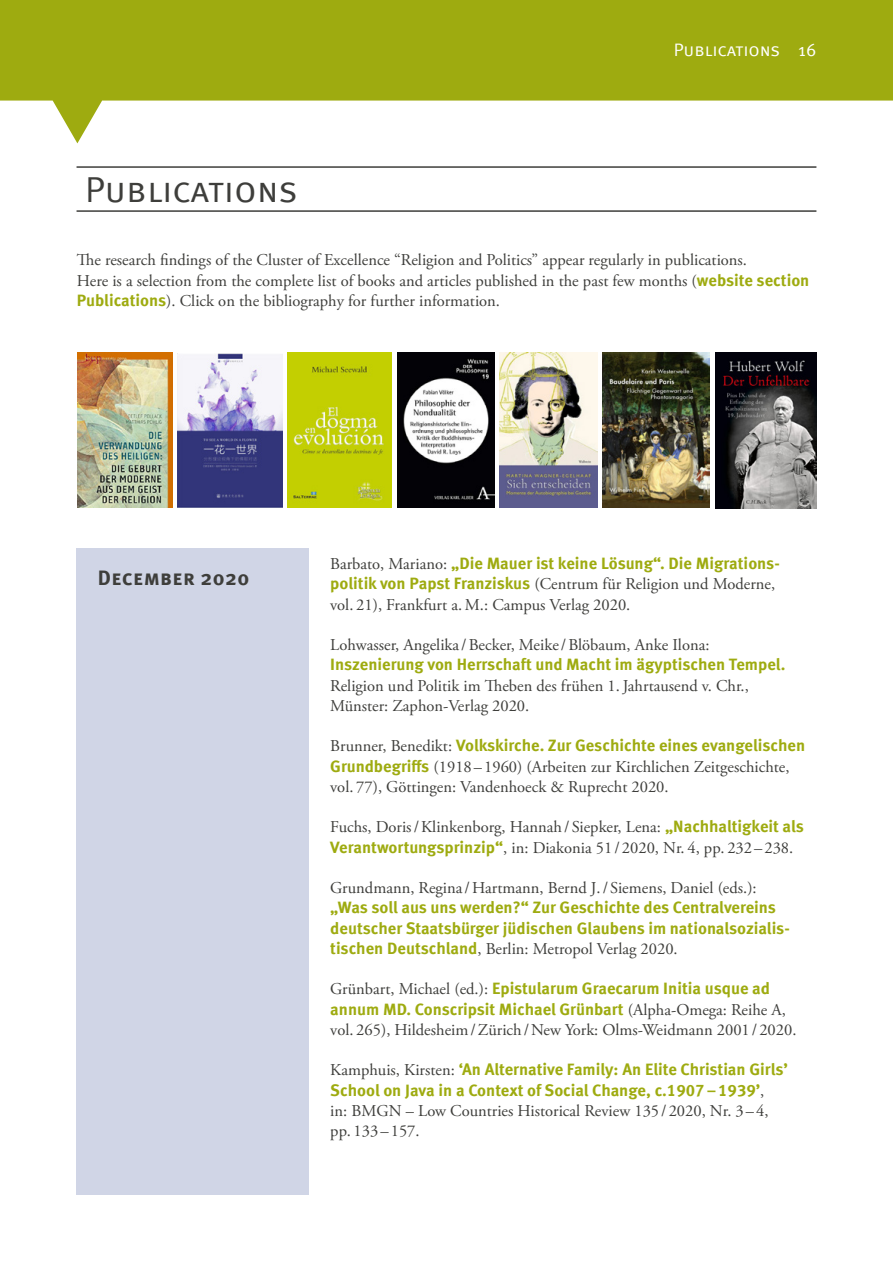
<style>
.page{position:relative;width:893px;height:1263px;background:#fff}
.page>*{position:absolute;margin:0;border:0;box-sizing:border-box;transform-origin:0 0}
.t1{font:36px "Meta Sc Offc Pro Norm";letter-spacing:-.01em;color:#3e3e3b}
.t2{font:700 21px "Meta Sc Offc Pro";letter-spacing:.02em;color:#3e3e3b}
.t3{font:18px "Meta Sc Offc Pro Norm";letter-spacing:-.005em;color:#fff}
.t4{font:16.5px/20.2px "Adobe Garamond Pro";color:#3e3e3b}
.t5{font:700 16.5px/20.2px "Meta Offc Pro";color:#9eab10}
.s1{font-family:"Meta Offc Pro";font-weight:700;color:#9eab10}
.s2{font-family:"Adobe Garamond Pro";font-weight:400;color:#3e3e3b}
</style>
<div class="page">
<svg style="left:0;top:0;width:893px;height:143px;fill:#9eab10"></svg>
<div style="left:77px;top:549px;width:232px;height:646px;background:#d0d5e6"></div>
<hr style="left:77px;top:166px;width:739px;height:2px;background:#3e3e3b">
<hr style="left:77px;top:210px;width:739px;height:2px;background:#3e3e3b">
<img style="left:288px;top:353px;width:103px;height:154px">
<img style="left:397px;top:353px;width:97px;height:154px">
<img style="left:500px;top:353px;width:97px;height:154px">
<img style="left:603px;top:353px;width:107px;height:154px">
<img style="left:715px;top:353px;width:101px;height:155px">
<img style="left:78px;top:353px;width:94px;height:154px">
<img style="left:178px;top:353px;width:104px;height:154px">
<h1 class="t1" style="left:85px;top:162px;width:214px">Publications</h1>
<p class="t3" style="left:674px;top:36px;width:144px">Publications 16</p>
<p class="t4" style="left:77px;top:251px;width:734px">The research findings of the Cluster of Excellence “Religion and Politics” appear regularly in publications.<br>Here is a selection from the complete list of books and articles published in the past few months (<span class="s1">website section<br>Publications</span>). Click on the bibliography for further information.</p>
<p class="t2" style="left:98px;top:561px;width:153px">December 2020</p>
<p class="t5" style="left:330px;top:552px;width:450px"><span class="s2">Barbato, Mariano:</span> „Die Mauer ist keine Lösung“. Die Migrations-</p>
<p class="t4" style="left:330px;top:574px;width:446px"><span class="s1">politik von Papst Franziskus</span> (Centrum für Religion und Moderne, vol. 21), Frankfurt a. M.: Campus Verlag 2020.</p>
<p class="t4" style="left:330px;top:635px;width:381px">Lohwasser, Angelika /Becker, Meike/Blöbaum, Anke Ilona:</p>
<p class="t5" style="left:330px;top:653px;width:457px">Inszenierung von Herrschaft und Macht im ägyptischen Tempel.</p>
<p class="t4" style="left:330px;top:676px;width:420px">Religion und Politik im Theben des frühen 1. Jahrtausend v. Chr.,<br>Münster: Zaphon-Verlag 2020.</p>
<p class="t5" style="left:330px;top:734px;width:476px"><span class="s2">Brunner, Benedikt:</span> Volkskirche. Zur Geschichte eines evangelischen</p>
<p class="t4" style="left:330px;top:757px;width:461px"><span class="s1">Grundbegriffs</span> (1918 –1960) (Arbeiten zur Kirchlichen Zeitgeschichte, vol. 77), Göttingen: Vandenhoeck &amp; Ruprecht 2020.</p>
<p class="t4" style="left:330px;top:817px;width:475px">Fuchs, Doris/Klinkenborg, Hannah/ Siepker, Lena: <span class="s1">„Nachhaltigkeit als<br>Verantwortungsprinzip“</span>, in: Diakonia 51 /2020, Nr. 4, pp. 232–238.</p>
<p class="t4" style="left:330px;top:878px;width:428px">Grundmann, Regina /Hartmann, Bernd J./ Siemens, Daniel (eds.):</p>
<p class="t5" style="left:330px;top:896px;width:461px">„Was soll aus uns werden?“ Zur Geschichte des Centralvereins deutscher Staatsbürger jüdischen Glaubens im nationalsozialis-</p>
<p class="t4" style="left:330px;top:939px;width:349px"><span class="s1">tischen Deutschland</span>, Berlin: Metropol Verlag 2020.</p>
<p class="t5" style="left:330px;top:977px;width:457px"><span class="s2">Grünbart, Michael (ed.):</span> Epistularum Graecarum Initia usque ad annum MD. Conscripsit Michael Grünbart <span class="s2">(Alpha-Omega: Reihe A,</span></p>
<p class="t4" style="left:330px;top:1020px;width:468px">vol. 265), Hildesheim/Zürich/New York: Olms-Weidmann 2001 /2020.</p>
<p class="t5" style="left:330px;top:1058px;width:459px"><span class="s2">Kamphuis, Kirsten:</span> ‘An Alternative Family: An Elite Christian Girls’<br>School on Java in a Context of Social Change, c.1907–1939’<span class="s2">,</span></p>
<p class="t4" style="left:330px;top:1101px;width:440px">in: BMGN – Low Countries Historical Review 135 /2020, Nr. 3– 4, pp. 133–157.</p>
</div>
